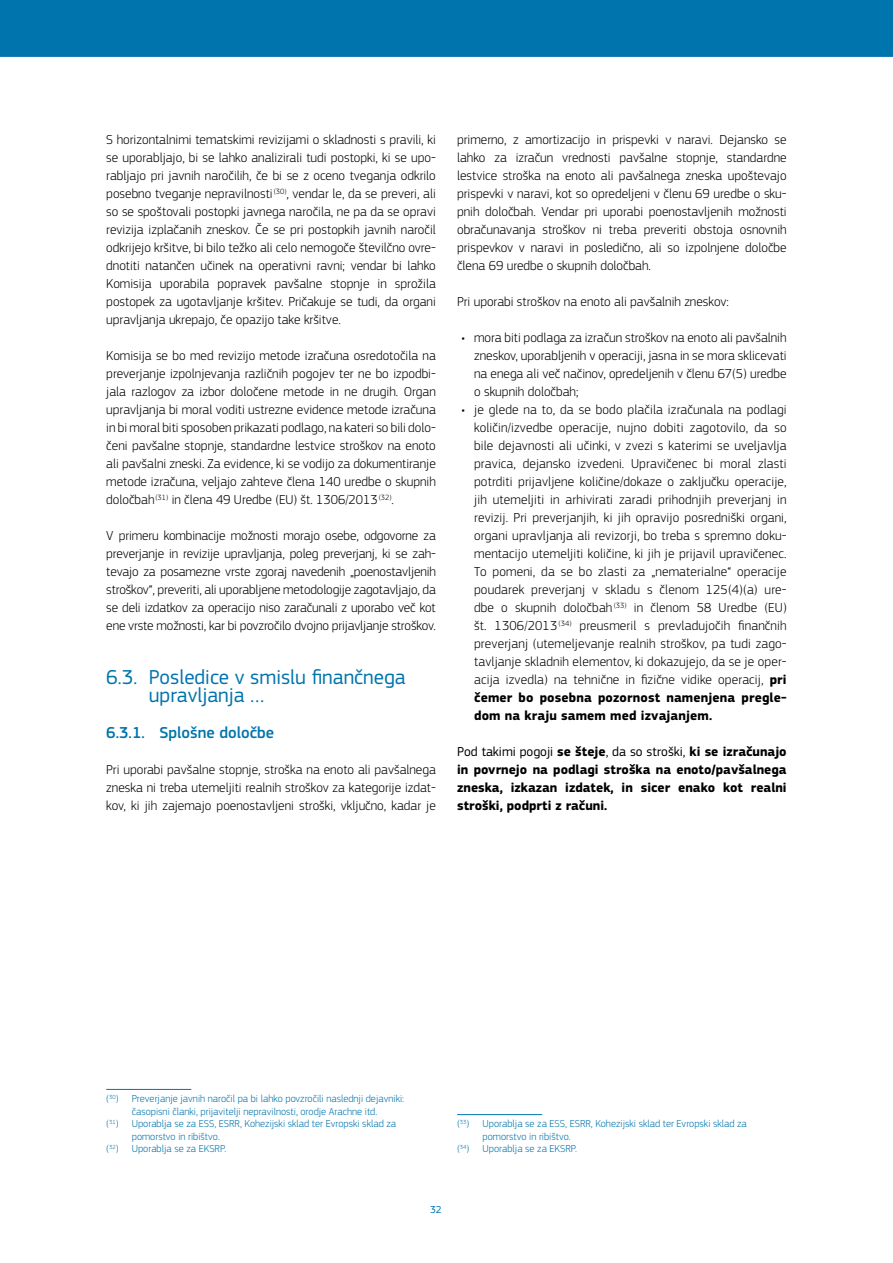
<style>
.page{position:relative;width:893px;height:1263px;background:#fff}
.page>*{position:absolute;margin:0;border:0;box-sizing:border-box;transform-origin:0 0}
.t1{font:21px/18px "EC Square Sans Pro";color:#0074ac}
.t2{font:500 16.5px "EC Square Sans Pro";color:#0074ac}
.Body{font:300 13.5px/18px "EC Square Sans Pro";color:#000;text-align:justify}
.Body-2{font:700 13.5px/18px "EC Square Sans Pro";color:#000;text-align:justify}
.t3{font:300 10.5px/12.6px "EC Square Sans Pro";color:#0074ac}
.t4{font:10.5px "EC Square Sans Pro";color:#0074ac}
.s1{font-weight:700}
.s2{font-weight:400}
</style>
<div class="page">
<div style="left:0;top:0;width:893px;height:57px;background:#0074ac"></div>
<hr style="left:106px;top:1089px;width:85px;height:1px;background:#0074ac">
<hr style="left:457px;top:1114px;width:85px;height:1px;background:#0074ac">
<p class="Body" style="left:106px;top:130px;width:331px">S horizontalnimi tematskimi revizijami o skladnosti s pravili, ki se uporabljajo, bi se lahko analizirali tudi postopki, ki se upo&shy;rabljajo pri javnih naročilih, če bi se z oceno tveganja odkrilo posebno tveganje nepravilnosti<sup>(30)</sup>, vendar le, da se preveri, ali so se spoštovali postopki javnega naročila, ne pa da se opravi revizija izplačanih zneskov. Če se pri postopkih javnih naročil odkrijejo kršitve, bi bilo težko ali celo nemogoče številčno ovre&shy;dnotiti natančen učinek na operativni ravni; vendar bi lahko Komisija uporabila popravek pavšalne stopnje in sprožila postopek za ugotavljanje kršitev. Pričakuje se tudi, da organi upravljanja ukrepajo, če opazijo take kršitve.</p>
<p class="Body" style="left:106px;top:346px;width:331px">Komisija se bo med revizijo metode izračuna osredotočila na preverjanje izpolnjevanja različnih pogojev ter ne bo izpodbi&shy;jala razlogov za izbor določene metode in ne drugih. Organ upravljanja bi moral voditi ustrezne evidence metode izračuna in bi moral biti sposoben prikazati podlago, na kateri so bili dolo&shy;čeni pavšalne stopnje, standardne lestvice stroškov na enoto ali pavšalni zneski. Za evidence, ki se vodijo za dokumentiranje metode izračuna, veljajo zahteve člena 140 uredbe o skupnih določbah<sup>(31)</sup> in člena 49 Uredbe (EU) št. 1306/2013<sup>(32)</sup>.</p>
<p class="Body" style="left:106px;top:526px;width:331px">V primeru kombinacije možnosti morajo osebe, odgovorne za preverjanje in revizije upravljanja, poleg preverjanj, ki se zah&shy;tevajo za posamezne vrste zgoraj navedenih „poenostavljenih stroškov“, preveriti, ali uporabljene metodologije zagotavljajo, da se deli izdatkov za operacijo niso zaračunali z uporabo več kot ene vrste možnosti, kar bi povzročilo dvojno prijavljanje stroškov.</p>
<p class="t1" style="left:149px;top:668px;width:258px;text-indent:-43px">6.3. Posledice v smislu finančnega upravljanja …</p>
<p class="t2" style="left:106px;top:723px;width:169px">6.3.1. Splošne določbe</p>
<p class="Body" style="left:106px;top:760px;width:331px">Pri uporabi pavšalne stopnje, stroška na enoto ali pavšalnega zneska ni treba utemeljiti realnih stroškov za kategorije izdat&shy;kov, ki jih zajemajo poenostavljeni stroški, vključno, kadar je</p>
<p class="Body" style="left:457px;top:130px;width:331px">primerno, z amortizacijo in prispevki v naravi. Dejansko se lahko za izračun vrednosti pavšalne stopnje, standardne lestvice stroška na enoto ali pavšalnega zneska upoštevajo prispevki v naravi, kot so opredeljeni v členu 69 uredbe o sku&shy;pnih določbah. Vendar pri uporabi poenostavljenih možnosti obračunavanja stroškov ni treba preveriti obstoja osnovnih prispevkov v naravi in posledično, ali so izpolnjene določbe člena 69 uredbe o skupnih določbah.</p>
<p class="Body" style="left:457px;top:292px;width:273px">Pri uporabi stroškov na enoto ali pavšalnih zneskov:</p>
<p class="Body" style="left:474px;top:328px;width:314px;text-indent:-13px">• mora biti podlaga za izračun stroškov na enoto ali pavšalnih zneskov, uporabljenih v operaciji, jasna in se mora sklicevati na enega ali več načinov, opredeljenih v členu 67(5) uredbe o skupnih določbah;</p>
<p class="Body" style="left:474px;top:400px;width:314px;text-indent:-13px">• je glede na to, da se bodo plačila izračunala na podlagi količin/izvedbe operacije, nujno dobiti zagotovilo, da so bile dejavnosti ali učinki, v zvezi s katerimi se uveljavlja pravica, dejansko izvedeni. Upravičenec bi moral zlasti potrditi prijavljene količine/dokaze o zaključku operacije, jih utemeljiti in arhivirati zaradi prihodnjih preverjanj in revizij. Pri preverjanjih, ki jih opravijo posredniški organi, organi upravljanja ali revizorji, bo treba s spremno doku&shy;mentacijo utemeljiti količine, ki jih je prijavil upravičenec.<br>To pomeni, da se bo zlasti za „nematerialne“ operacije poudarek preverjanj v skladu s členom 125(4)(a) ure&shy;dbe o skupnih določbah<sup>(33)</sup> in členom 58 Uredbe (EU) št. 1306/2013<sup>(34)</sup> preusmeril s prevladujočih finančnih preverjanj (utemeljevanje realnih stroškov, pa tudi zago&shy;tavljanje skladnih elementov, ki dokazujejo, da se je oper&shy;acija izvedla) na tehnične in fizične vidike operacij, <span class="s1">pri čemer bo posebna pozornost namenjena pregle&shy;dom na kraju samem med izvajanjem.</span></p>
<p class="Body-2" style="left:457px;top:743px;width:331px"><span class="s2">Pod takimi pogoji</span> se šteje<span class="s2">, da so stroški,</span> ki se izračunajo in povrnejo na podlagi stroška na enoto/pavšalnega zneska, izkazan izdatek, in sicer enako kot realni stroški, podprti z računi.</p>
<p class="t3" style="left:106px;top:1092px;width:299px;text-align:center">(<sup>30</sup>) Preverjanje javnih naročil pa bi lahko povzročili naslednji dejavniki: časopisni članki, prijavitelji nepravilnosti, orodje Arachne itd.</p>
<p class="t3" style="left:132px;top:1117px;width:266px;text-indent:-26px">(<sup>31</sup>) Uporablja se za ESS, ESRR, Kohezijski sklad ter Evropski sklad za pomorstvo in ribištvo.</p>
<p class="t3" style="left:106px;top:1142px;width:121px">(<sup>32</sup>) Uporablja se za EKSRP.</p>
<p class="t3" style="left:483px;top:1117px;width:266px;text-indent:-26px">(<sup>33</sup>) Uporablja se za ESS, ESRR, Kohezijski sklad ter Evropski sklad za pomorstvo in ribištvo.</p>
<p class="t3" style="left:457px;top:1142px;width:121px">(<sup>34</sup>) Uporablja se za EKSRP.</p>
<p class="t4" style="left:430px;top:1203px;width:13px">32</p>
</div>
